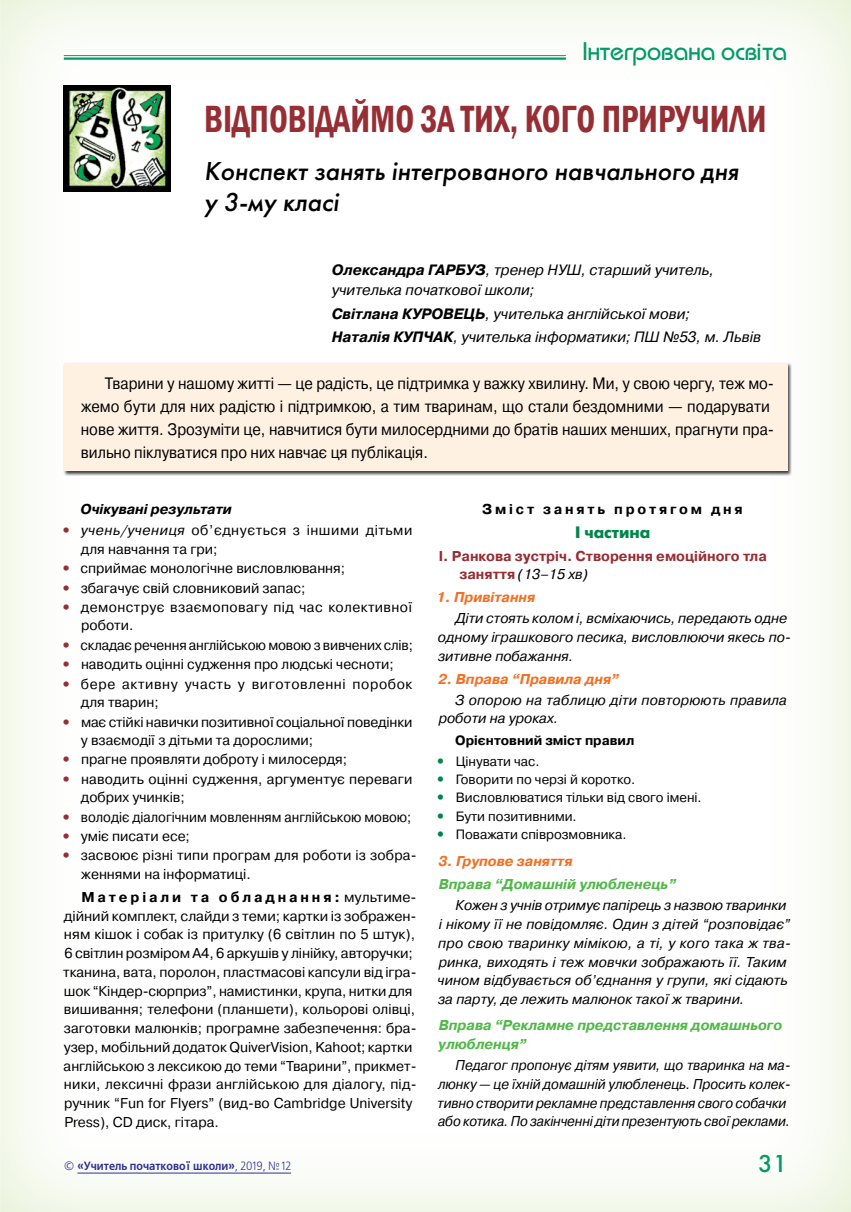
<style>
.page{position:relative;width:851px;height:1212px;background:#fff}
.page>*{position:absolute;margin:0;border:0;box-sizing:border-box;transform-origin:0 0}
.Заголовок{font:600 condensed 39px "Franklin Gothic";color:#962e34;scale:.86 1}
.Подзаголовок_статьи{font:italic 27px/31.2px "Futura Medium C";color:#000}
.Рубрика{font:500 25.5px "Bauhaus C";color:#009b69}
.t1{font:25.5px "Futura Medium C";color:#009b69}
.Врез{font:16.5px/23.1px "Pragmatica C";color:#000;scale:.9 1}
.Подзаголовок2__копия{font:700 16.5px "Futuris C";color:#00854a}
.Автор{font:italic 15px/19.5px "Pragmatica C";color:#000}
.Текст{font:14.25px/18.8px "Pragmatica C";color:#000}
.Курсив_2{font:italic 14.25px/18.8px "Pragmatica C";color:#000}
.Курсив_2-2{font:italic 14.25px/18.8px "Pragmatica C";color:#000;scale:.93 1}
.Пункти__копия__2{font:italic 700 14.25px/18.8px "Pragmatica C";color:#50b848}
.Текст-2{font:14.25px/18.6px "Pragmatica C";letter-spacing:.04em;color:#000}
.Частина_уроку{font:700 14.25px/18.8px "Pragmatica C";color:#962e34}
.Пункти{font:italic 700 14.25px "Pragmatica C";color:#f36f21}
.Текст-3{font:14.25px/18.6px "Pragmatica C";letter-spacing:.045em;color:#000}
.Текст-4{font:14.25px/18.6px "Pragmatica C";letter-spacing:.03em;color:#000}
.Текст-5{font:14.25px "Pragmatica C";color:#000;scale:.95 1}
.Текст-6{font:14.25px "Pragmatica C";color:#000;scale:.93 1}
.Текст-7{font:700 14.25px "Pragmatica C";letter-spacing:.2em;color:#000}
.Текст_ПЖ{font:italic 700 14.25px "Pragmatica C";color:#000}
.t2{font:13.5px "Pragmatica C";color:#000}
.Приклад__заг{font:700 13.5px "Pragmatica C";color:#000}
.t3{font:700 12px "Free Set C";color:#2e3092;scale:.9 1}
.s1{font-weight:700}
.s2{font-style:italic}
.s3{font-weight:400;font-style:italic;color:#000}
.s4{font-weight:400}
</style>
<div class="page">
<div style="left:0;top:0;width:850px;height:1212px;background:#c4df9b;opacity:.6"></div>
<hr style="left:64px;top:55px;width:502px;height:1px;background:#009b69">
<hr style="left:64px;top:57px;width:502px;height:3px;background:#009b69">
<div style="left:63px;top:362px;width:729px;height:114px;background:#000;opacity:.75"></div>
<div style="left:64px;top:363px;width:723px;height:108px;background:#fff1e2"></div>
<img style="left:64px;top:85px;width:106px;height:106px">
<hr style="left:77px;top:1173px;width:214px;height:1px;background:#2e3092">
<svg style="left:64px;top:528px;width:5px;height:5px"></svg>
<svg style="left:64px;top:565px;width:5px;height:6px"></svg>
<svg style="left:64px;top:585px;width:5px;height:5px"></svg>
<svg style="left:64px;top:604px;width:5px;height:6px"></svg>
<svg style="left:64px;top:642px;width:5px;height:5px"></svg>
<svg style="left:64px;top:662px;width:5px;height:5px"></svg>
<svg style="left:64px;top:681px;width:5px;height:5px"></svg>
<svg style="left:64px;top:719px;width:5px;height:5px"></svg>
<svg style="left:64px;top:757px;width:5px;height:5px"></svg>
<svg style="left:64px;top:776px;width:5px;height:5px"></svg>
<svg style="left:64px;top:814px;width:5px;height:5px"></svg>
<svg style="left:64px;top:833px;width:5px;height:6px"></svg>
<svg style="left:64px;top:853px;width:5px;height:5px"></svg>
<svg style="left:438px;top:758px;width:5px;height:5px"></svg>
<svg style="left:438px;top:776px;width:5px;height:6px"></svg>
<svg style="left:438px;top:795px;width:5px;height:5px"></svg>
<svg style="left:438px;top:813px;width:5px;height:5px"></svg>
<svg style="left:438px;top:832px;width:5px;height:5px"></svg>
<p class="Рубрика" style="left:582px;top:37px;width:206px">Інтегрована освіта</p>
<p class="Заголовок" style="left:204px;top:92px;width:655px">ВІДПОВІДАЙМО ЗА ТИХ, КОГО ПРИРУЧИЛИ</p>
<p class="Подзаголовок_статьи" style="left:204px;top:155px;width:536px">Конспект занять інтегрованого навчального дня у 3-му класі</p>
<p class="Автор" style="left:332px;top:260px;width:384px"><span class="s1">Олександра ГАРБУЗ</span>, тренер НУШ, старший учитель, учителька початкової школи;</p>
<p class="Автор" style="left:332px;top:304px;width:359px"><span class="s1">Світлана КУРОВЕЦЬ</span>, учителька англійської мови;</p>
<p class="Автор" style="left:332px;top:327px;width:430px"><span class="s1">Наталія КУПЧАК</span>, учителька інформатики; ПШ №53, м. Львів</p>
<p class="Врез" style="left:81px;top:372px;width:771px;text-indent:24px">Тварини у нашому житті — це радість, це підтримка у важку хвилину. Ми, у свою чергу, теж мо&shy;жемо бути для них радістю і підтримкою, а тим тваринам, що стали бездомними — подарувати нове життя. Зрозуміти це, навчитися бути милосердними до братів наших менших, прагнути пра&shy;вильно піклуватися про них навчає ця публікація.</p>
<p class="Текст_ПЖ" style="left:81px;top:501px;width:153px">Очікувані результати</p>
<p class="Текст-2" style="left:81px;top:521px;width:333px"><span class="s2">учень/учениця</span> об’єднується з іншими дітьми для навчання та гри;</p>
<p class="Текст" style="left:81px;top:559px;width:266px">сприймає монологічне висловлювання;</p>
<p class="Текст" style="left:81px;top:578px;width:226px">збагачує свій словниковий запас;</p>
<p class="Текст-4" style="left:81px;top:598px;width:333px">демонструє взаємоповагу під час колективної роботи.</p>
<p class="Текст-5" style="left:81px;top:637px;width:351px">складає речення англійською мовою з вивчених слів;</p>
<p class="Текст" style="left:81px;top:655px;width:314px">наводить оцінні судження про людські чесноти;</p>
<p class="Текст-3" style="left:81px;top:674px;width:333px">бере активну участь у виготовленні поробок для тварин;</p>
<p class="Текст" style="left:81px;top:712px;width:333px">має стійкі навички позитивної соціальної поведінки у взаємодії з дітьми та дорослими;</p>
<p class="Текст" style="left:81px;top:750px;width:267px">прагне проявляти доброту і милосердя;</p>
<p class="Текст" style="left:81px;top:770px;width:333px">наводить оцінні судження, аргументує переваги добрих учинків;</p>
<p class="Текст-6" style="left:81px;top:809px;width:357px">володіє діалогічним мовленням англійською мовою;</p>
<p class="Текст" style="left:81px;top:827px;width:111px">уміє писати есе;</p>
<p class="Текст" style="left:81px;top:846px;width:337px">засвоює різні типи програм для роботи із зобра&shy;женнями на інформатиці.</p>
<p class="Текст" style="left:63px;top:888px;width:355px;text-indent:18px"><span class="s1">Матеріали та обладнання:</span> мультиме&shy;дійний комплект, слайди з теми; картки із зображен&shy;ням кішок і собак із притулку (6 світлин по 5 штук), 6 світлин розміром А4, 6 аркушів у лінійку, авторучки; тканина, вата, поролон, пластмасові капсули від ігра&shy;шок “Кіндер-сюрприз”, намистинки, крупа, нитки для вишивання; телефони (планшети), кольорові олівці, заготовки малюнків; програмне забезпечення: бра&shy;узер, мобільний додаток QuiverVision, Kahoot; картки англійською з лексикою до теми “Тварини”, прикмет&shy;ники, лексичні фрази англійською для діалогу, під&shy;ручник “Fun for Flyers” (вид-во Cambridge University Press), CD диск, гітара.</p>
<p class="Текст-7" style="left:482px;top:501px;width:262px">Зміст занять протягом дня</p>
<p class="Подзаголовок2__копия" style="left:575px;top:523px;width:77px">І частина</p>
<p class="Частина_уроку" style="left:459px;top:546px;width:309px;text-indent:-21px">І. Ранкова зустріч. Створення емоційного тла заняття <span class="s3">(13–15 хв)</span></p>
<p class="Пункти" style="left:436px;top:589px;width:100px">1. Привітання</p>
<p class="Курсив_2" style="left:438px;top:609px;width:354px;text-indent:17px">Діти стоять колом і, всміхаючись, передають одне одному іграшкового песика, висловлюючи якесь по&shy;зитивне побажання.</p>
<p class="Пункти" style="left:438px;top:671px;width:182px">2. Вправа “Правила дня”</p>
<p class="Курсив_2" style="left:438px;top:690px;width:350px;text-indent:16px">З опорою на таблицю діти повторюють правила роботи на уроках.</p>
<p class="Приклад__заг" style="left:455px;top:733px;width:181px">Орієнтовний зміст правил</p>
<p class="t2" style="left:455px;top:753px;width:85px">Цінувати час.</p>
<p class="t2" style="left:455px;top:772px;width:181px">Говорити по черзі й коротко.</p>
<p class="t2" style="left:455px;top:790px;width:247px">Висловлюватися тільки від свого імені.</p>
<p class="t2" style="left:455px;top:809px;width:122px">Бути позитивними.</p>
<p class="t2" style="left:455px;top:827px;width:172px">Поважати співрозмовника.</p>
<p class="Пункти" style="left:438px;top:854px;width:136px">3. Групове заняття</p>
<p class="Пункти__копия__2" style="left:438px;top:875px;width:239px">Вправа “Домашній улюбленець”</p>
<p class="Курсив_2" style="left:437px;top:896px;width:355px;text-indent:18px">Кожен з учнів отримує папірець з назвою тваринки і нікому її не повідомляє. Один з дітей “розповідає” про свою тваринку мімікою, а ті, у кого така ж тва&shy;ринка, виходять і теж мовчки зображають її. Таким чином відбувається об’єднання у групи, які сідають за парту, де лежить малюнок такої ж тварини.</p>
<p class="Пункти__копия__2" style="left:438px;top:1016px;width:345px">Вправа “Рекламне представлення домашнього улюбленця”</p>
<p class="Курсив_2-2" style="left:437px;top:1056px;width:381px;text-indent:18px">Педагог пропонує дітям уявити, що тваринка на ма&shy;люнку — це їхній домашній улюбленець. Просить колек&shy;тивно створити рекламне представлення свого собачки або котика. По закінченні діти презентують свої реклами.</p>
<p class="t3" style="left:64px;top:1159px;width:254px"><span class="s4">©</span> «Учитель початкової школи»<span class="s4">, 2019, №12</span></p>
<p class="t1" style="left:758px;top:1149px;width:30px">31</p>
</div>
